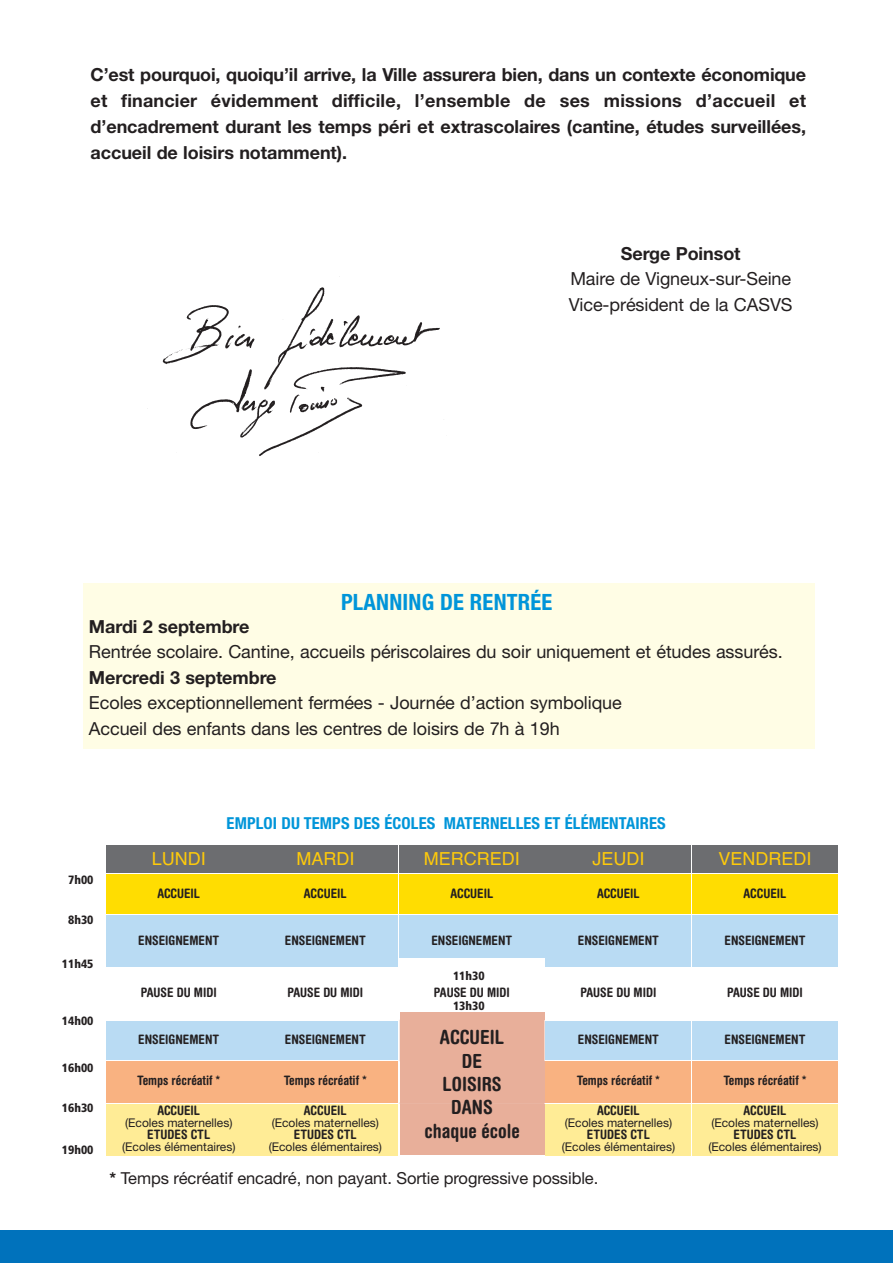
<style>
.page{position:relative;width:893px;height:1263px;background:#fff}
.page>*{position:absolute;margin:0;border:0;box-sizing:border-box;transform-origin:0 0}
.t1{font:700 condensed 22.5px "Helvetica Neue";letter-spacing:.01em;color:#0095d9}
.t2{font:700 condensed 19.5px/23.4px "Helvetica Rounded";color:#231f20;text-align:center}
.t3{font:700 18px/25.8px "Helvetica Neue";letter-spacing:-.005em;color:#231f20;text-align:justify}
.t4{font:18px/25.2px "Helvetica Neue";letter-spacing:-.005em;color:#231f20}
.t5{font:18px "Helvetica";color:#feca0a}
.t6{font:16.5px "Helvetica Neue";letter-spacing:-.005em;color:#231f20}
.t7{font:700 condensed 16.5px "Helvetica Neue";letter-spacing:.01em;color:#0095d9}
.t8{font:700 condensed 13.05px "Helvetica Rounded";color:#231f20}
.t9{font:12px "Helvetica Neue";color:#231f20}
.t10{font:900 condensed 12px "Frutiger";color:#231f20}
.s1{font-weight:700}
</style>
<div class="page">
<div style="left:0;top:1230px;width:893px;height:33px;background:#0072bc"></div>
<div style="left:106px;top:846px;width:145px;height:27px;background:#6c6d70"></div>
<div style="left:253px;top:846px;width:145px;height:27px;background:#6c6d70"></div>
<div style="left:399px;top:846px;width:145px;height:27px;background:#6c6d70"></div>
<div style="left:546px;top:846px;width:145px;height:27px;background:#6c6d70"></div>
<div style="left:692px;top:846px;width:145px;height:27px;background:#6c6d70"></div>
<div style="left:106px;top:875px;width:145px;height:39px;background:#ffdd01"></div>
<div style="left:253px;top:875px;width:145px;height:39px;background:#ffdd01"></div>
<div style="left:399px;top:875px;width:145px;height:39px;background:#ffdd01"></div>
<div style="left:546px;top:875px;width:145px;height:39px;background:#ffdd01"></div>
<div style="left:692px;top:875px;width:145px;height:39px;background:#ffdd01"></div>
<div style="left:106px;top:915px;width:145px;height:52px;background:#b9dbf3"></div>
<div style="left:253px;top:915px;width:145px;height:52px;background:#b9dbf3"></div>
<div style="left:399px;top:915px;width:145px;height:52px;background:#b9dbf3"></div>
<div style="left:546px;top:915px;width:145px;height:52px;background:#b9dbf3"></div>
<div style="left:806px;top:915px;width:31px;height:52px;background:#b9dbf3"></div>
<div style="left:692px;top:915px;width:114px;height:52px;background:#b9dbf3"></div>
<div style="left:106px;top:1021px;width:145px;height:39px;background:#b9dbf3"></div>
<div style="left:253px;top:1021px;width:145px;height:39px;background:#b9dbf3"></div>
<div style="left:546px;top:1021px;width:145px;height:39px;background:#b9dbf3"></div>
<div style="left:806px;top:1021px;width:31px;height:39px;background:#b9dbf3"></div>
<div style="left:692px;top:1021px;width:114px;height:39px;background:#b9dbf3"></div>
<div style="left:106px;top:1061px;width:145px;height:41px;background:#f9b281"></div>
<div style="left:253px;top:1061px;width:145px;height:41px;background:#f9b281"></div>
<div style="left:546px;top:1061px;width:145px;height:41px;background:#f9b281"></div>
<div style="left:806px;top:1061px;width:31px;height:41px;background:#f9b281"></div>
<div style="left:692px;top:1061px;width:114px;height:41px;background:#f9b281"></div>
<div style="left:106px;top:1104px;width:145px;height:51px;background:#ffec96"></div>
<div style="left:253px;top:1104px;width:145px;height:51px;background:#ffec96"></div>
<div style="left:546px;top:1104px;width:145px;height:51px;background:#ffec96"></div>
<div style="left:806px;top:1104px;width:31px;height:51px;background:#ffec96"></div>
<div style="left:692px;top:1104px;width:114px;height:51px;background:#ffec96"></div>
<div style="left:400px;top:1020px;width:144px;height:84px;background:#e8af9a"></div>
<hr style="left:400px;top:1017px;width:144px;height:3px;background:#e8af9a">
<div style="left:400px;top:1061px;width:144px;height:41px;background:#e8af9a"></div>
<div style="left:400px;top:1104px;width:144px;height:51px;background:#e8af9a"></div>
<div style="left:399px;top:958px;width:146px;height:9px;background:#fff"></div>
<hr style="left:400px;top:1013px;width:144px;height:4px;background:#e8af9a">
<img style="left:147px;top:287px;width:293px;height:169px">
<div style="left:84px;top:583px;width:731px;height:166px;background:#fffde5"></div>
<p class="t3" style="left:91px;top:62px;width:717px">C’est pourquoi, quoiqu’il arrive, la Ville assurera bien, dans un contexte économique et financier évidemment difficile, l’ensemble de ses missions d’accueil et d’encadrement durant les temps péri et extrascolaires (cantine, études surveillées, accueil de loisirs notamment).</p>
<h3 class="t3" style="left:621px;top:240px;width:121px">Serge Poinsot</h3>
<h3 class="t4" style="left:569px;top:266px;width:225px">Maire de Vigneux-sur-Seine<br>Vice-président de la CASVS</h3>
<h1 class="t1" style="left:341px;top:588px;width:213px">PLANNING DE RENTRÉE</h1>
<h3 class="t3" style="left:89px;top:613px;width:162px">Mardi 2 septembre</h3>
<h3 class="t4" style="left:89px;top:639px;width:695px">Rentrée scolaire. Cantine, accueils périscolaires du soir uniquement et études assurés.</h3>
<h3 class="t3" style="left:89px;top:664px;width:189px">Mercredi 3 septembre</h3>
<h3 class="t4" style="left:89px;top:690px;width:534px">Ecoles exceptionnellement fermées - Journée d’action symbolique<br>Accueil des enfants dans les centres de loisirs de 7h à 19h</h3>
<p class="t10" style="left:68px;top:875px;width:27px">7h00</p>
<p class="t10" style="left:68px;top:915px;width:27px">8h30</p>
<p class="t10" style="left:62px;top:959px;width:33px">11h45</p>
<p class="t10" style="left:62px;top:1016px;width:33px">14h00</p>
<p class="t10" style="left:62px;top:1063px;width:33px">16h00</p>
<p class="t10" style="left:62px;top:1103px;width:33px">16h30</p>
<p class="t10" style="left:62px;top:1145px;width:33px">19h00</p>
<p class="t7" style="left:227px;top:813px;width:441px">EMPLOI DU TEMPS DES ÉCOLES MATERNELLES ET ÉLÉMENTAIRES</p>
<h3 class="t5" style="left:152px;top:848px;width:56px">LUNDI</h3>
<h3 class="t5" style="left:296px;top:848px;width:60px">MARDI</h3>
<h3 class="t5" style="left:424px;top:848px;width:98px">MERCREDI</h3>
<h3 class="t5" style="left:592px;top:848px;width:54px">JEUDI</h3>
<h3 class="t5" style="left:718px;top:848px;width:95px">VENDREDI</h3>
<p class="t8" style="left:157px;top:888px;width:44px">ACCUEIL</p>
<p class="t8" style="left:304px;top:888px;width:44px">ACCUEIL</p>
<p class="t8" style="left:450px;top:888px;width:44px">ACCUEIL</p>
<p class="t8" style="left:597px;top:888px;width:44px">ACCUEIL</p>
<p class="t8" style="left:743px;top:888px;width:44px">ACCUEIL</p>
<p class="t8" style="left:138px;top:935px;width:83px">ENSEIGNEMENT</p>
<p class="t8" style="left:285px;top:935px;width:83px">ENSEIGNEMENT</p>
<p class="t8" style="left:431px;top:935px;width:83px">ENSEIGNEMENT</p>
<p class="t8" style="left:578px;top:935px;width:83px">ENSEIGNEMENT</p>
<p class="t8" style="left:724px;top:935px;width:83px">ENSEIGNEMENT</p>
<p class="t10" style="left:453px;top:971px;width:33px">11h30</p>
<p class="t10" style="left:453px;top:1001px;width:33px">13h30</p>
<h2 class="t2" style="left:424px;top:1027px;width:97px">ACCUEIL<br>DE<br>LOISIRS<br>DANS chaque école</h2>
<p class="t8" style="left:141px;top:988px;width:77px">PAUSE DU MIDI</p>
<p class="t8" style="left:287px;top:988px;width:77px">PAUSE DU MIDI</p>
<p class="t8" style="left:434px;top:988px;width:77px">PAUSE DU MIDI</p>
<p class="t8" style="left:580px;top:988px;width:77px">PAUSE DU MIDI</p>
<p class="t8" style="left:727px;top:988px;width:77px">PAUSE DU MIDI</p>
<p class="t8" style="left:138px;top:1034px;width:83px">ENSEIGNEMENT</p>
<p class="t8" style="left:285px;top:1034px;width:83px">ENSEIGNEMENT</p>
<p class="t8" style="left:578px;top:1034px;width:83px">ENSEIGNEMENT</p>
<p class="t8" style="left:724px;top:1034px;width:83px">ENSEIGNEMENT</p>
<p class="t8" style="left:137px;top:1076px;width:85px">Temps récréatif *</p>
<p class="t8" style="left:284px;top:1076px;width:85px">Temps récréatif *</p>
<p class="t8" style="left:577px;top:1076px;width:85px">Temps récréatif *</p>
<p class="t8" style="left:723px;top:1076px;width:85px">Temps récréatif *</p>
<p class="t8" style="left:157px;top:1106px;width:44px">ACCUEIL</p>
<p class="t9" style="left:125px;top:1115px;width:109px">(Ecoles maternelles)</p>
<p class="t8" style="left:147px;top:1130px;width:64px">ETUDES CTL</p>
<p class="t9" style="left:122px;top:1139px;width:115px">(Ecoles élémentaires)</p>
<p class="t8" style="left:304px;top:1106px;width:44px">ACCUEIL</p>
<p class="t9" style="left:272px;top:1115px;width:109px">(Ecoles maternelles)</p>
<p class="t8" style="left:294px;top:1130px;width:64px">ETUDES CTL</p>
<p class="t9" style="left:269px;top:1139px;width:115px">(Ecoles élémentaires)</p>
<p class="t8" style="left:597px;top:1106px;width:44px">ACCUEIL</p>
<p class="t9" style="left:565px;top:1115px;width:109px">(Ecoles maternelles)</p>
<p class="t8" style="left:587px;top:1130px;width:64px">ETUDES CTL</p>
<p class="t9" style="left:562px;top:1139px;width:115px">(Ecoles élémentaires)</p>
<p class="t8" style="left:743px;top:1106px;width:44px">ACCUEIL</p>
<p class="t9" style="left:711px;top:1115px;width:109px">(Ecoles maternelles)</p>
<p class="t8" style="left:733px;top:1130px;width:64px">ETUDES CTL</p>
<p class="t9" style="left:708px;top:1139px;width:115px">(Ecoles élémentaires)</p>
<p class="t6" style="left:110px;top:1168px;width:490px"><span class="s1">*</span> Temps récréatif encadré, non payant. Sortie progressive possible.</p>
</div>
